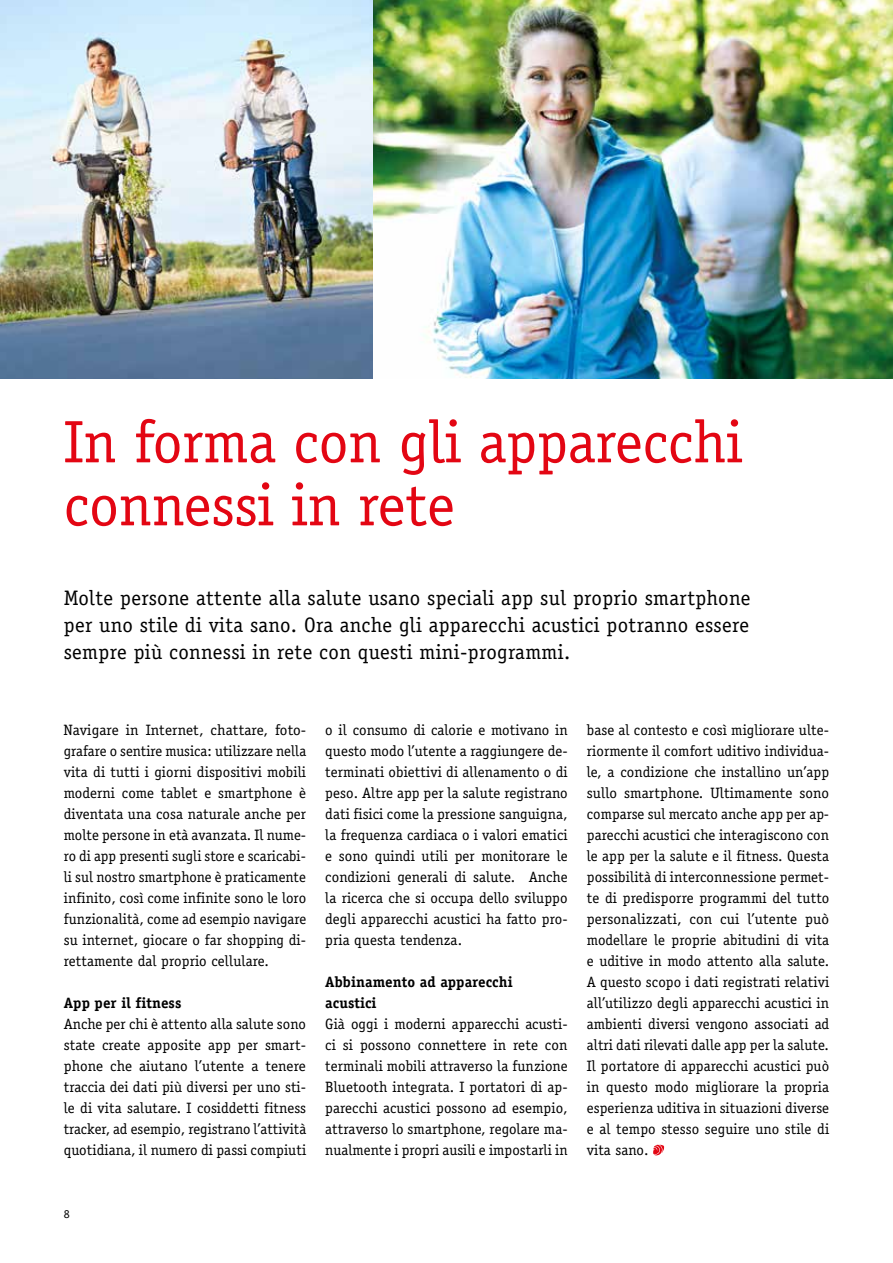
<style>
.page{position:relative;width:893px;height:1263px;background:#fff}
.page>*{position:absolute;margin:0;border:0;box-sizing:border-box;transform-origin:0 0}
.t1{font:60px/63px "Officina Serif";letter-spacing:-.005em;color:#e30613}
.t2{font:21px/27px "Officina Serif";letter-spacing:.015em;color:#000;text-align:justify}
.t3{font:15px/21px "Officina Serif";letter-spacing:.005em;color:#000;text-align:justify}
.t4{font:700 15px/21px "Officina Serif";letter-spacing:.005em;color:#000}
.t5{font:12px "Officina Serif";color:#000}
</style>
<div class="page">
<svg style="left:653px;top:1145px;width:11px;height:10px"></svg>
<img style="left:373px;top:0;width:520px;height:378px">
<img style="left:0;top:0;width:373px;height:378px">
<h1 class="t1" style="left:64px;top:411px;width:681px">In forma con gli apparecchi connessi in rete</h1>
<h2 class="t2" style="left:64px;top:584px;width:688px">Molte persone attente alla salute usano speciali app sul proprio smartphone per uno stile di vita sano. Ora anche gli apparecchi acustici potranno essere sempre più connessi in rete con questi mini-programmi.</h2>
<p class="t3" style="left:64px;top:720px;width:244px">Navigare in Internet, chattare, foto&shy;grafare o sentire musica: utilizzare nella vita di tutti i giorni dispositivi mobili moderni come tablet e smartphone è diventata una cosa naturale anche per molte persone in età avanzata. Il nume&shy;ro di app presenti sugli store e scaricabi&shy;li sul nostro smartphone è praticamente infinito, così come infinite sono le loro funzionalità, come ad esempio navigare su internet, giocare o far shopping di&shy;rettamente dal proprio cellulare.</p>
<p class="t4" style="left:64px;top:992px;width:119px">App per il fitness</p>
<p class="t3" style="left:64px;top:1014px;width:244px">Anche per chi è attento alla salute sono state create apposite app per smart&shy;phone che aiutano l’utente a tenere traccia dei dati più diversi per uno sti&shy;le di vita salutare. I cosiddetti fitness tracker, ad esempio, registrano l’attività quotidiana, il numero di passi compiuti</p>
<p class="t3" style="left:325px;top:720px;width:244px">o il consumo di calorie e motivano in questo modo l’utente a raggiungere de&shy;terminati obiettivi di allenamento o di peso. Altre app per la salute registrano dati fisici come la pressione sanguigna, la frequenza cardiaca o i valori ematici e sono quindi utili per monitorare le condizioni generali di salute. Anche la ricerca che si occupa dello sviluppo degli apparecchi acustici ha fatto pro&shy;pria questa tendenza.</p>
<p class="t4" style="left:325px;top:971px;width:189px">Abbinamento ad apparecchi acustici</p>
<p class="t3" style="left:325px;top:1014px;width:244px">Già oggi i moderni apparecchi acusti&shy;ci si possono connettere in rete con terminali mobili attraverso la funzione Bluetooth integrata. I portatori di ap&shy;parecchi acustici possono ad esempio, attraverso lo smartphone, regolare ma&shy;nualmente i propri ausili e impostarli in</p>
<p class="t3" style="left:587px;top:720px;width:244px">base al contesto e così migliorare ulte&shy;riormente il comfort uditivo individua&shy;le, a condizione che installino un’app sullo smartphone. Ultimamente sono comparse sul mercato anche app per ap&shy;parecchi acustici che interagiscono con le app per la salute e il fitness. Questa possibilità di interconnessione permet&shy;te di predisporre programmi del tutto personalizzati, con cui l’utente può modellare le proprie abitudini di vita e uditive in modo attento alla salute.<br>A questo scopo i dati registrati relativi all’utilizzo degli apparecchi acustici in ambienti diversi vengono associati ad altri dati rilevati dalle app per la salute.<br>Il portatore di apparecchi acustici può in questo modo migliorare la propria esperienza uditiva in situazioni diverse e al tempo stesso seguire uno stile di vita sano.</p>
<p class="t5" style="left:64px;top:1207px;width:7px">8</p>
</div>
